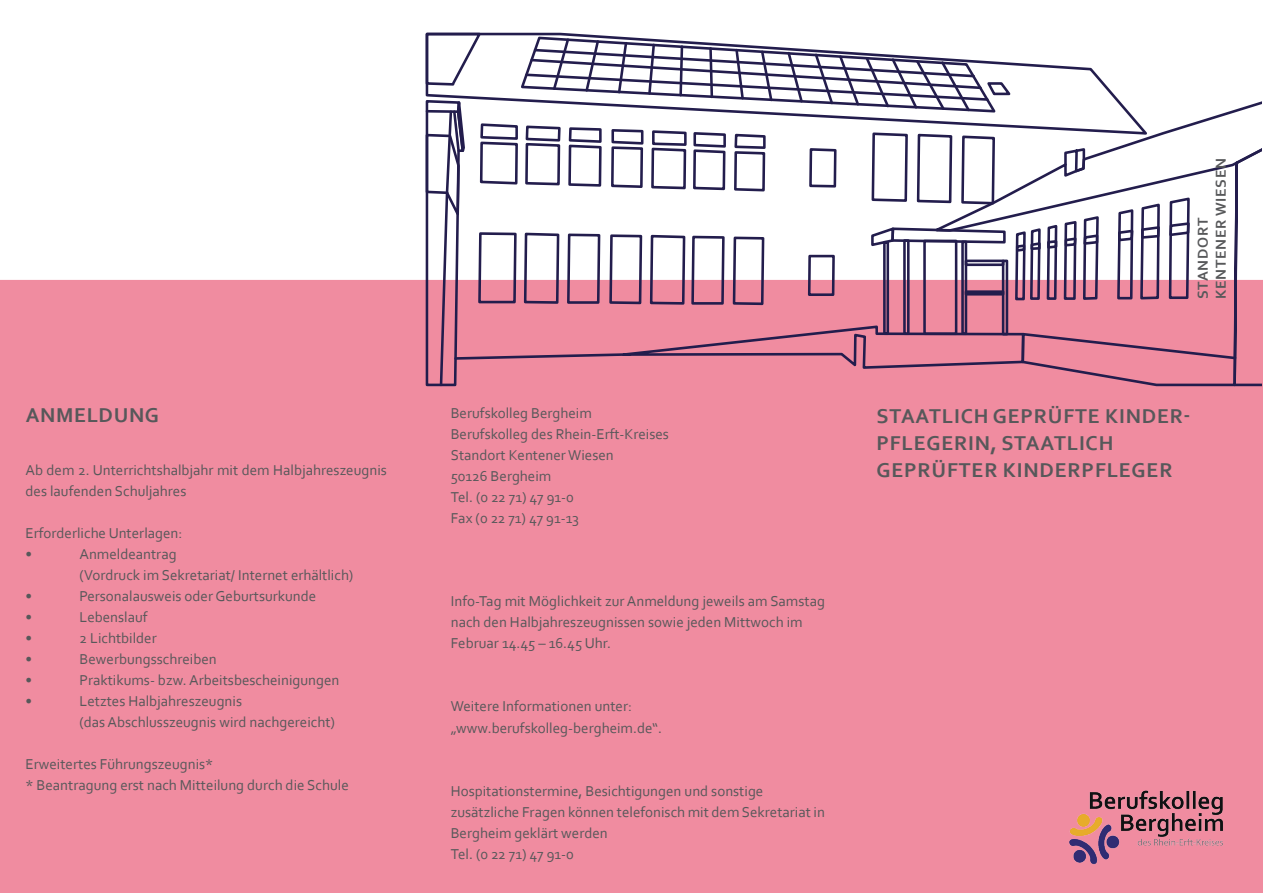
<style>
.page{position:relative;width:1263px;height:893px;background:#fff}
.page>*{position:absolute;margin:0;border:0;box-sizing:border-box;transform-origin:0 0}
.t1{font:700 21px/27px "Corbel";letter-spacing:.04em;color:#57585a}
.t2{font:15px/21px "Corbel";color:#57585a}
.t3{font:700 15px/18px "Corbel";letter-spacing:.05em;color:#57585a}
</style>
<div class="page">
<div style="left:0;top:280px;width:1263px;height:613px;background:#f08ca0"></div>
<svg style="left:425px;top:32px;width:836px;height:356px"></svg>
<img style="left:1058px;top:781px;width:186px;height:96px">
<p class="t3" style="left:1193px;top:299px;width:143px;rotate:-90deg">STANDORT<br>KENTENER WIESEN</p>
<h1 class="t1" style="left:876px;top:402px;width:316px">STAATLICH GEPRÜFTE KINDER-<br>PFLEGERIN, STAATLICH</h1>
<h1 class="t1" style="left:26px;top:401px;width:135px">ANMELDUNG</h1>
<p class="t2" style="left:451px;top:402px;width:220px">Berufskolleg Bergheim<br>Berufskolleg des Rhein-Erft-Kreises<br>Standort Kentener Wiesen<br>50126 Bergheim<br>Tel. (0 22 71) 47 91-0<br>Fax (0 22 71) 47 91-13</p>
<p class="t2" style="left:26px;top:459px;width:363px">Ab dem 2. Unterrichtshalbjahr mit dem Halbjahreszeugnis</p>
<h1 class="t1" style="left:876px;top:456px;width:298px">GEPRÜFTER KINDERPFLEGER</h1>
<p class="t2" style="left:26px;top:480px;width:162px">des laufenden Schuljahres</p>
<p class="t2" style="left:26px;top:522px;width:158px">Erforderliche Unterlagen: •</p>
<p class="t2" style="left:80px;top:543px;width:275px">Anmeldeantrag<br>(Vordruck im Sekretariat/ Internet erhältlich)</p>
<p class="t2" style="left:26px;top:585px;width:8px">•</p>
<p class="t2" style="left:80px;top:585px;width:238px">Personalausweis oder Geburtsurkunde</p>
<p class="t2" style="left:26px;top:606px;width:8px">•</p>
<p class="t2" style="left:80px;top:606px;width:70px">Lebenslauf</p>
<p class="t2" style="left:26px;top:627px;width:8px">•</p>
<p class="t2" style="left:80px;top:627px;width:79px">2 Lichtbilder</p>
<p class="t2" style="left:26px;top:648px;width:8px">•</p>
<p class="t2" style="left:80px;top:648px;width:139px">Bewerbungsschreiben</p>
<p class="t2" style="left:26px;top:669px;width:8px">•</p>
<p class="t2" style="left:80px;top:669px;width:261px">Praktikums- bzw. Arbeitsbescheinigungen</p>
<p class="t2" style="left:26px;top:690px;width:8px">•</p>
<p class="t2" style="left:80px;top:690px;width:257px">Letztes Halbjahreszeugnis<br>(das Abschlusszeugnis wird nachgereicht)</p>
<p class="t2" style="left:26px;top:753px;width:325px">Erweitertes Führungszeugnis*<br>* Beantragung erst nach Mitteilung durch die Schule</p>
<p class="t2" style="left:451px;top:591px;width:376px">Info-Tag mit Möglichkeit zur Anmeldung jeweils am Samstag nach den Halbjahreszeugnissen sowie jeden Mittwoch im<br>Februar 14.45 – 16.45 Uhr.</p>
<p class="t2" style="left:451px;top:696px;width:213px">Weitere Informationen unter: „www.berufskolleg-bergheim.de“.</p>
<p class="t2" style="left:451px;top:780px;width:376px">Hospitationstermine, Besichtigungen und sonstige zusätzliche Fragen können telefonisch mit dem Sekretariat in Bergheim geklärt werden<br>Tel. (0 22 71) 47 91-0</p>
</div>
